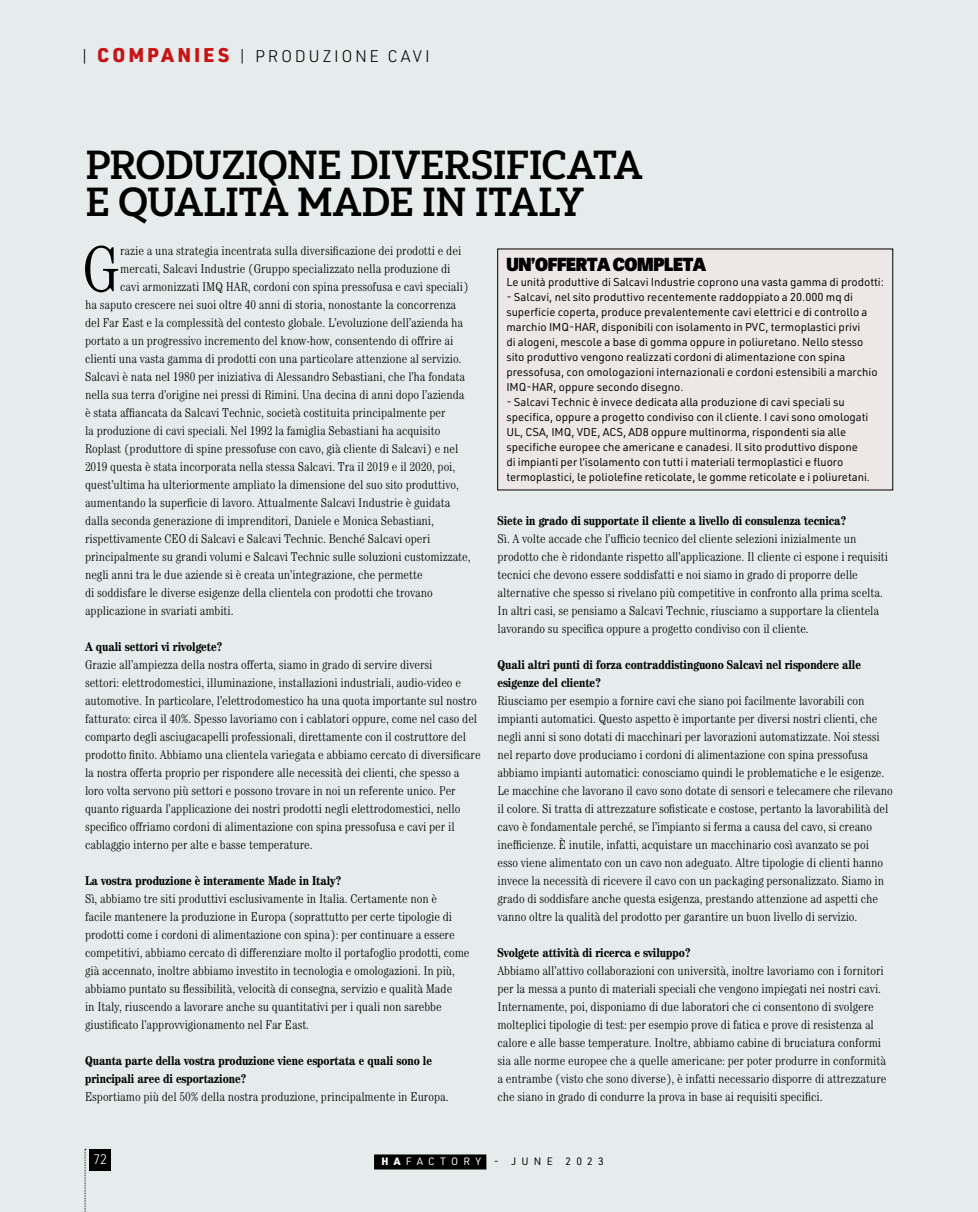
<style>
.page{position:relative;width:978px;height:1212px;background:#e5eceb}
.page>*{position:absolute;margin:0;border:0;box-sizing:border-box;transform-origin:0 0}
.HA_Italiano_Capolett{font:300 condensed 65.1px "Century Std";color:#000}
.HA_Italiano_Titolo{font:40.5px/37.5px "Yorkten Slab Nor Dem";letter-spacing:-.03em;color:#000}
.HA_Inglese_BoxTitolo{font:800 18px "Tablet Gothic";letter-spacing:-.02em;color:#000}
.t1{font:300 16.5px "URWDIN";letter-spacing:.155em;color:#000}
.t2{font:300 13.5px "URWDIN";color:#fff}
.HA_Italiano_Testo{font:300 condensed 12.75px/18px "Century Std";letter-spacing:-.005em;color:#000}
.HA_Italiano_Capolett-2{font:300 condensed 12.75px "Century Std";letter-spacing:-.005em;color:#000}
.HA_Italiano_Testo-2{font:700 condensed 12.75px/18px "Century Std";letter-spacing:-.005em;color:#000}
.HA_Inglese_BoxTesto2{font:11.25px/15px "URWDIN";color:#000}
.t3{font:10.5px "URWDIN";letter-spacing:.5em;color:#000}
.s1{font-weight:900;font-size:19.5px;color:#c91214}
.s2{font-weight:900;color:#fff}
.s3{color:#fff}
</style>
<div class="page">
<svg style="left:85px;top:1149px;width:1px;height:63px"></svg>
<div style="left:374px;top:1154px;width:112px;height:15px;background:#000"></div>
<div style="left:90px;top:1149px;width:21px;height:21px;background:#000"></div>
<div style="left:498px;top:249px;width:395px;height:241px;background:#ede8e7"></div>
<p class="t1" style="left:80px;top:45px;width:351px">| <span class="s1">COMPANIES</span> | PRODUZIONE CAVI</p>
<p class="HA_Italiano_Titolo" style="left:85px;top:146px;width:559px">PRODUZIONE DIVERSIFICATA<br>E QUALITÀ MADE IN ITALY</p>
<p class="HA_Italiano_Capolett" style="left:82px;top:231px;width:40px">G</p>
<p class="HA_Italiano_Capolett-2" style="left:120px;top:243px;width:343px">razie a una strategia incentrata sulla diversificazione dei prodotti e dei</p>
<p class="HA_Inglese_BoxTitolo" style="left:506px;top:251px;width:201px">UN’OFFERTA COMPLETA</p>
<p class="HA_Inglese_BoxTesto2" style="left:506px;top:274px;width:379px">Le unità produttive di Salcavi Industrie coprono una vasta gamma di prodotti:</p>
<p class="HA_Inglese_BoxTesto2" style="left:506px;top:289px;width:373px">- Salcavi, nel sito produttivo recentemente raddoppiato a 20.000 mq di superficie coperta, produce prevalentemente cavi elettrici e di controllo a marchio IMQ-HAR, disponibili con isolamento in PVC, termoplastici privi<br>di alogeni, mescole a base di gomma oppure in poliuretano. Nello stesso sito produttivo vengono realizzati cordoni di alimentazione con spina pressofusa, con omologazioni internazionali e cordoni estensibili a marchio IMQ-HAR, oppure secondo disegno.</p>
<p class="HA_Inglese_BoxTesto2" style="left:506px;top:394px;width:365px">- Salcavi Technic è invece dedicata alla produzione di cavi speciali su specifica, oppure a progetto condiviso con il cliente. I cavi sono omologati U L, CSA, IMQ, VDE, ACS, AD8 oppure multinorma, rispondenti sia alle specifiche europee che americane e canadesi. Il sito produttivo dispone<br>di impianti per l’isolamento con tutti i materiali termoplastici e fluoro termoplastici, le poliolefine reticolate, le gomme reticolate e i poliuretani.</p>
<p class="HA_Italiano_Capolett-2" style="left:120px;top:261px;width:332px">mercati, Salcavi Industrie (Gruppo specializzato nella produzione di</p>
<p class="HA_Italiano_Capolett-2" style="left:120px;top:279px;width:350px">cavi armonizzati IMQ HAR, cordoni con spina pressofusa e cavi speciali)</p>
<p class="HA_Italiano_Capolett-2" style="left:85px;top:297px;width:373px">ha saputo crescere nei suoi oltre 40 anni di storia, nonostante la concorrenza</p>
<p class="HA_Italiano_Capolett-2" style="left:85px;top:315px;width:380px">del Far East e la complessità del contesto globale. L’evoluzione dell’azienda ha</p>
<p class="HA_Italiano_Capolett-2" style="left:85px;top:333px;width:370px">portato a un progressivo incremento del know-how, consentendo di offrire ai</p>
<p class="HA_Italiano_Capolett-2" style="left:85px;top:351px;width:378px">clienti una vasta gamma di prodotti con una particolare attenzione al servizio.</p>
<p class="HA_Italiano_Capolett-2" style="left:85px;top:369px;width:382px">Salcavi è nata nel 1980 per iniziativa di Alessandro Sebastiani, che l’ha fondata</p>
<p class="HA_Italiano_Capolett-2" style="left:85px;top:387px;width:381px">nella sua terra d’origine nei pressi di Rimini. Una decina di anni dopo l’azienda</p>
<p class="HA_Italiano_Capolett-2" style="left:85px;top:405px;width:362px">è stata affiancata da Salcavi Technic, società costituita principalmente per</p>
<p class="HA_Italiano_Capolett-2" style="left:85px;top:423px;width:357px">la produzione di cavi speciali. Nel 1992 la famiglia Sebastiani ha acquisito</p>
<p class="HA_Italiano_Capolett-2" style="left:85px;top:441px;width:375px">Roplast (produttore di spine pressofuse con cavo, già cliente di Salcavi) e nel</p>
<p class="HA_Italiano_Capolett-2" style="left:85px;top:459px;width:372px">2019 questa è stata incorporata nella stessa Salcavi. Tra il 2019 e il 2020, poi,</p>
<p class="HA_Italiano_Capolett-2" style="left:85px;top:477px;width:375px">quest’ultima ha ulteriormente ampliato la dimensione del suo sito produttivo,</p>
<p class="HA_Italiano_Capolett-2" style="left:85px;top:495px;width:367px">aumentando la superficie di lavoro. Attualmente Salcavi Industrie è guidata</p>
<p class="HA_Italiano_Capolett-2" style="left:85px;top:513px;width:350px">dalla seconda generazione di imprenditori, Daniele e Monica Sebastiani,</p>
<p class="HA_Italiano_Capolett-2" style="left:85px;top:531px;width:347px">rispettivamente CEO di Salcavi e Salcavi Technic. Benché Salcavi operi</p>
<p class="HA_Italiano_Capolett-2" style="left:85px;top:549px;width:387px">principalmente su grandi volumi e Salcavi Technic sulle soluzioni customizzate,</p>
<p class="HA_Italiano_Capolett-2" style="left:85px;top:567px;width:339px">negli anni tra le due aziende si è creata un’integrazione, che permette</p>
<p class="HA_Italiano_Capolett-2" style="left:85px;top:585px;width:349px">di soddisfare le diverse esigenze della clientela con prodotti che trovano</p>
<p class="HA_Italiano_Capolett-2" style="left:85px;top:603px;width:150px">applicazione in svariati ambiti.</p>
<p class="HA_Italiano_Testo-2" style="left:85px;top:638px;width:139px">A quali settori vi rivolgete?</p>
<p class="HA_Italiano_Testo" style="left:85px;top:656px;width:397px">Grazie all’ampiezza della nostra offerta, siamo in grado di servire diversi<br>settori: elettrodomestici, illuminazione, installazioni industriali, audio-video e automotive. In particolare, l’elettrodomestico ha una quota importante sul nostro fatturato: circa il 40%. Spesso lavoriamo con i cablatori oppure, come nel caso del comparto degli asciugacapelli professionali, direttamente con il costruttore del prodotto finito. Abbiamo una clientela variegata e abbiamo cercato di diversificare la nostra offerta proprio per rispondere alle necessità dei clienti, che spesso a loro volta servono più settori e possono trovare in noi un referente unico. Per quanto riguarda l’applicazione dei nostri prodotti negli elettrodomestici, nello specifico offriamo cordoni di alimentazione con spina pressofusa e cavi per il cablaggio interno per alte e basse temperature.</p>
<p class="HA_Italiano_Testo-2" style="left:85px;top:872px;width:258px">La vostra produzione è interamente Made in Italy?</p>
<p class="HA_Italiano_Testo" style="left:85px;top:890px;width:386px">Sì, abbiamo tre siti produttivi esclusivamente in Italia. Certamente non è<br>facile mantenere la produzione in Europa (soprattutto per certe tipologie di prodotti come i cordoni di alimentazione con spina): per continuare a essere competitivi, abbiamo cercato di differenziare molto il portafoglio prodotti, come già accennato, inoltre abbiamo investito in tecnologia e omologazioni. In più, abbiamo puntato su flessibilità, velocità di consegna, servizio e qualità Made<br>in Italy, riuscendo a lavorare anche su quantitativi per i quali non sarebbe giustificato l’approvvigionamento nel Far East.</p>
<p class="HA_Italiano_Testo-2" style="left:85px;top:1052px;width:348px">Quanta parte della vostra produzione viene esportata e quali sono le principali aree di esportazione?</p>
<p class="HA_Italiano_Testo" style="left:85px;top:1088px;width:365px">Esportiamo più del 50% della nostra produzione, principalmente in Europa.</p>
<p class="HA_Italiano_Testo-2" style="left:497px;top:512px;width:351px">Siete in grado di supportate il cliente a livello di consulenza tecnica?</p>
<p class="HA_Italiano_Testo" style="left:497px;top:530px;width:392px">Sì. A volte accade che l’ufficio tecnico del cliente selezioni inizialmente un prodotto che è ridondante rispetto all’applicazione. Il cliente ci espone i requisiti tecnici che devono essere soddisfatti e noi siamo in grado di proporre delle alternative che spesso si rivelano più competitive in confronto alla prima scelta.<br>In altri casi, se pensiamo a Salcavi Technic, riusciamo a supportare la clientela lavorando su specifica oppure a progetto condiviso con il cliente.</p>
<p class="HA_Italiano_Testo-2" style="left:497px;top:656px;width:365px">Quali altri punti di forza contraddistinguono Salcavi nel rispondere alle esigenze del cliente?</p>
<p class="HA_Italiano_Testo" style="left:497px;top:692px;width:397px">Riusciamo per esempio a fornire cavi che siano poi facilmente lavorabili con impianti automatici. Questo aspetto è importante per diversi nostri clienti, che negli anni si sono dotati di macchinari per lavorazioni automatizzate. Noi stessi nel reparto dove produciamo i cordoni di alimentazione con spina pressofusa abbiamo impianti automatici: conosciamo quindi le problematiche e le esigenze.<br>Le macchine che lavorano il cavo sono dotate di sensori e telecamere che rilevano il colore. Si tratta di attrezzature sofisticate e costose, pertanto la lavorabilità del cavo è fondamentale perché, se l’impianto si ferma a causa del cavo, si creano inefficienze. È inutile, infatti, acquistare un macchinario così avanzato se poi<br>esso viene alimentato con un cavo non adeguato. Altre tipologie di clienti hanno invece la necessità di ricevere il cavo con un packaging personalizzato. Siamo in grado di soddisfare anche questa esigenza, prestando attenzione ad aspetti che vanno oltre la qualità del prodotto per garantire un buon livello di servizio.</p>
<p class="HA_Italiano_Testo-2" style="left:497px;top:944px;width:195px">Svolgete attività di ricerca e sviluppo?</p>
<p class="HA_Italiano_Testo" style="left:497px;top:962px;width:390px">Abbiamo all’attivo collaborazioni con università, inoltre lavoriamo con i fornitori per la messa a punto di materiali speciali che vengono impiegati nei nostri cavi.<br>Internamente, poi, disponiamo di due laboratori che ci consentono di svolgere molteplici tipologie di test: per esempio prove di fatica e prove di resistenza al calore e alle basse temperature. Inoltre, abbiamo cabine di bruciatura conformi sia alle norme europee che a quelle americane: per poter produrre in conformità a entrambe (visto che sono diverse), è infatti necessario disporre di attrezzature che siano in grado di condurre la prova in base ai requisiti specifici.</p>
<p class="t2" style="left:93px;top:1151px;width:16px">72</p>
<p class="t3" style="left:381px;top:1154px;width:224px"><span class="s2">HA</span><span class="s3">FACTORY</span> - june 2023</p>
</div>
